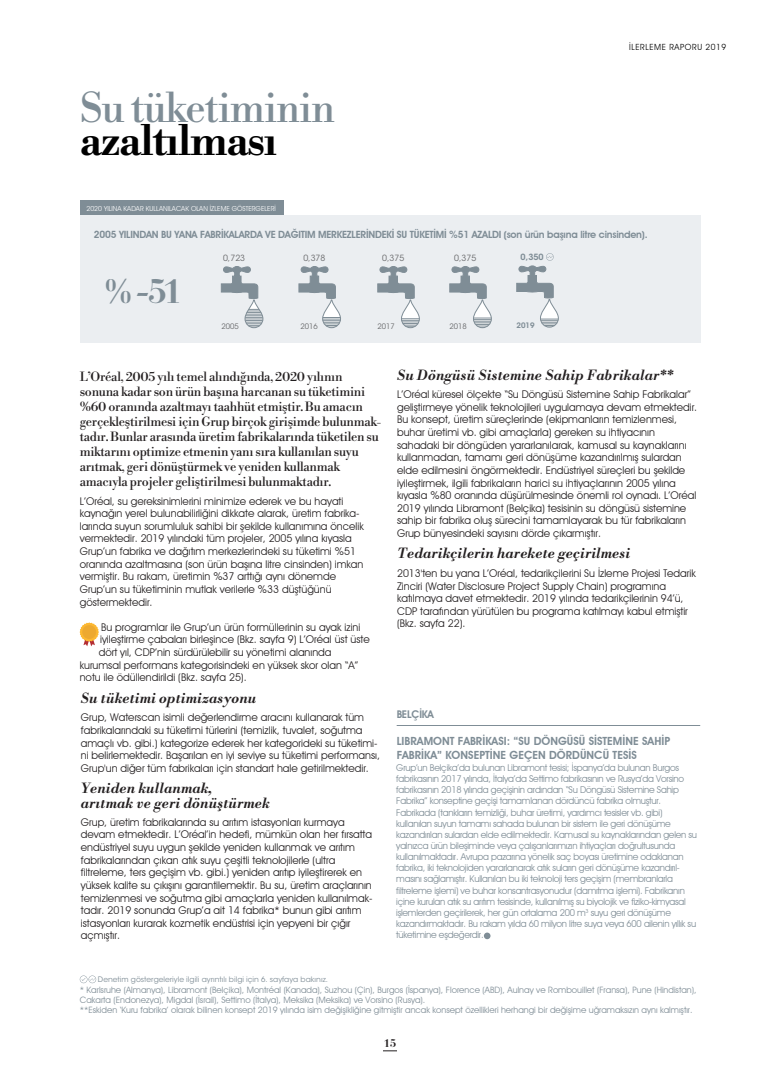
<style>
.page{position:relative;width:780px;height:1081px;background:#fff}
.page>*{position:absolute;margin:0;border:0;box-sizing:border-box;transform-origin:0 0}
.t1{font:700 41.12px "Libre Bodoni";letter-spacing:-.03em;color:#000}
.t2{font:40.25px "Libre Bodoni";letter-spacing:-.03em;color:#7f8d96}
.t3{font:700 33.75px "Bauer Bodoni Std";color:#7f8d96}
.t4{font:italic 700 13.75px/15px "Libre Bodoni";letter-spacing:.025em;color:#231f20}
.t5{font:12.5px/15px "Libre Bodoni";letter-spacing:-.025em;color:#231f20}
.t6{font:600 11.25px/13.5px "Avant Garde IT Cby BT";letter-spacing:.005em;color:#7f8d96}
.t7{font:700 11px "Bauer Bodoni Std";color:#231f20}
.t8{font:10.62px/12.6px "Avant Garde IT Cby BT";color:#231f20}
.t9{font:600 10.62px "Avant Garde IT Cby BT";letter-spacing:-.015em;color:#7f8d96}
.t10{font:600 10px "Avant Garde IT Cby BT";letter-spacing:-.02em;color:#7f8d96}
.t11{font:9.38px/11.1px "Avant Garde IT Cby BT";letter-spacing:-.025em;color:#7f8d96}
.t12{font:8.75px/10px "Avant Garde IT Cby BT";color:#7f8d96}
.t13{font:8.5px "ITC Avant Garde Std";color:#6d6e70}
.t14{font:8.5px "Avant Garde IT Cby BT";letter-spacing:.065em;color:#000}
.t15{font:600 8.5px "ITC Avant Garde Std";color:#7f8d96}
.t16{font:7.5px "ITC Avant Garde Std";color:#7f8d96}
.t17{font:7.5px "ITC Avant Garde Std";color:#6d6e70}
.t18{font:600 7.5px "ITC Avant Garde Std";color:#7f8d96}
.t19{font:6.88px "Avant Garde IT Cby BT";color:#fff}
</style>
<div class="page">
<hr style="left:396px;top:725px;width:304px;height:1px;background:#7f8d96">
<div style="left:80px;top:215px;width:620px;height:127px;background:#ebeef1"></div>
<div style="left:80px;top:200px;width:204px;height:15px;background:#7f8d96"></div>
<svg style="left:221px;top:266px;width:42px;height:62px"></svg>
<svg style="left:298px;top:266px;width:43px;height:62px"></svg>
<svg style="left:377px;top:266px;width:43px;height:62px"></svg>
<svg style="left:449px;top:266px;width:43px;height:62px"></svg>
<svg style="left:516px;top:253px;width:43px;height:75px"></svg>
<svg style="left:383px;top:1050px;width:14px;height:1px"></svg>
<svg style="left:80px;top:975px;width:16px;height:8px"></svg>
<svg style="left:80px;top:622px;width:19px;height:24px"></svg>
<div style="left:80px;top:623px;width:18px;height:18px;background:#fcb832;border-radius:50%"></div>
<div style="left:82px;top:625px;width:14px;height:14px;background:#eda930;border-radius:50%"></div>
<div style="left:484px;top:932px;width:6px;height:7px;background:#7f8d96;border-radius:50%"></div>
<h2 class="t2" style="left:80px;top:85px;width:257px">Su tüketiminin</h2>
<h1 class="t1" style="left:80px;top:117px;width:199px">azaltılması</h1>
<p class="t19" style="left:86px;top:205px;width:191px">2020 YILINA KADAR KULLANILACAK OLAN İZLEME GÖSTERGELERİ</p>
<p class="t14" style="left:629px;top:42px;width:98px">İLERLEME RAPORU 2019</p>
<p class="t10" style="left:94px;top:228px;width:555px">2005 YILINDAN BU YANA FABRİKALARDA VE DAĞITIM MERKEZLERİNDEKİ SU TÜKETİMİ %51 AZALDI (son ürün başına litre cinsinden).</p>
<h3 class="t3" style="left:101px;top:271px;width:82px">%-51</h3>
<p class="t13" style="left:223px;top:252px;width:24px">0,723</p>
<p class="t17" style="left:221px;top:321px;width:19px">2005</p>
<p class="t13" style="left:303px;top:252px;width:24px">0,378</p>
<p class="t17" style="left:300px;top:321px;width:19px">2016</p>
<p class="t13" style="left:382px;top:252px;width:24px">0,375</p>
<p class="t13" style="left:454px;top:252px;width:24px">0,375</p>
<p class="t15" style="left:520px;top:251px;width:25px">0,350</p>
<p class="t17" style="left:377px;top:321px;width:19px">2017</p>
<p class="t17" style="left:449px;top:321px;width:19px">2018</p>
<p class="t18" style="left:516px;top:321px;width:20px">2019</p>
<p class="t5" style="left:80px;top:370px;width:303px">L’Oréal, 2005 yılı temel alındığında, 2020 yılının sonuna kadar son ürün başına harcanan su tüketimini %60 oranında azaltmayı taahhüt etmiştir. Bu amacın gerçekleştirilmesi için Grup birçok girişimde bulunmak&shy;tadır. Bunlar arasında üretim fabrikalarında tüketilen su miktarını optimize etmenin yanı sıra kullanılan suyu arıtmak, geri dönüştürmek ve yeniden kullanmak amacıyla projeler geliştirilmesi bulunmaktadır.</p>
<p class="t8" style="left:80px;top:494px;width:285px">L’Oréal, su gereksinimlerini minimize ederek ve bu hayati kaynağın yerel bulunabilirliğini dikkate alarak, üretim fabrika&shy;larında suyun sorumluluk sahibi bir şekilde kullanımına öncelik vermektedir. 2019 yılındaki tüm projeler, 2005 yılına kıyasla Grup’un fabrika ve dağıtım merkezlerindeki su tüketimi %51 oranında azaltmasına (son ürün başına litre cinsinden) imkan vermiştir. Bu rakam, üretimin %37 arttığı aynı dönemde Grup’un su tüketiminin mutlak verilerle %33 düştüğünü göstermektedir.</p>
<p class="t8" style="left:101px;top:620px;width:261px">Bu programlar ile Grup’un ürün formüllerinin su ayak izini</p>
<p class="t8" style="left:100px;top:633px;width:271px">iyileştirme çabaları birleşince (Bkz. sayfa 9) L’Oréal üst üste</p>
<p class="t8" style="left:99px;top:646px;width:234px">dört yıl, CDP’nin sürdürülebilir su yönetimi alanında</p>
<p class="t8" style="left:80px;top:658px;width:280px">kurumsal performans kategorisindeki en yüksek skor olan “A”</p>
<p class="t8" style="left:80px;top:671px;width:168px">notu ile ödüllendirildi (Bkz. sayfa 25).</p>
<p class="t8" style="left:81px;top:711px;width:300px">Grup, Waterscan isimli değerlendirme aracını kullanarak tüm fabrikalarındaki su tüketimi türlerini (temizlik, tuvalet, soğutma amaçlı vb. gibi.) kategorize ederek her kategorideki su tüketimi&shy;ni belirlemektedir. Başarılan en iyi seviye su tüketimi performansı, Grup'un diğer tüm fabrikaları için standart hale getirilmektedir.</p>
<p class="t4" style="left:81px;top:691px;width:177px">Su tüketimi optimizasyonu</p>
<p class="t4" style="left:81px;top:781px;width:190px">Yeniden kullanmak,<br>arıtmak ve geri dönüştürmek</p>
<p class="t8" style="left:81px;top:815px;width:293px">Grup, üretim fabrikalarında su arıtım istasyonları kurmaya devam etmektedir. L’Oréal’in hedefi, mümkün olan her fırsatta endüstriyel suyu uygun şekilde yeniden kullanmak ve arıtım fabrikalarından çıkan atık suyu çeşitli teknolojilerle (ultra filtreleme, ters geçişim vb. gibi.) yeniden arıtıp iyileştirerek en yüksek kalite su çıkışını garantilemektir. Bu su, üretim araçlarının temizlenmesi ve soğutma gibi amaçlarla yeniden kullanılmak&shy;tadır. 2019 sonunda Grup’a ait 14 fabrika* bunun gibi arıtım istasyonları kurarak kozmetik endüstrisi için yepyeni bir çığır açmıştır.</p>
<p class="t4" style="left:397px;top:368px;width:277px">Su Döngüsü Sistemine Sahip Fabrikalar**</p>
<p class="t8" style="left:397px;top:388px;width:302px">L’Oréal küresel ölçekte “Su Döngüsü Sistemine Sahip Fabrikalar” geliştirmeye yönelik teknolojileri uygulamaya devam etmektedir.<br>Bu konsept, üretim süreçlerinde (ekipmanların temizlenmesi, buhar üretimi vb. gibi amaçlarla) gereken su ihtiyacının sahadaki bir döngüden yararlanılarak, kamusal su kaynaklarını kullanmadan, tamamı geri dönüşüme kazandırılmış sulardan elde edilmesini öngörmektedir. Endüstriyel süreçleri bu şekilde iyileştirmek, ilgili fabrikaların harici su ihtiyaçlarının 2005 yılına kıyasla %80 oranında düşürülmesinde önemli rol oynadı. L’Oréal 2019 yılında Libramont (Belçika) tesisinin su döngüsü sistemine sahip bir fabrika oluş sürecini tamamlayarak bu tür fabrikaların Grup bünyesindeki sayısını dörde çıkarmıştır.</p>
<p class="t4" style="left:397px;top:547px;width:234px">Tedarikçilerin harekete geçirilmesi</p>
<p class="t8" style="left:397px;top:567px;width:300px">2013'ten bu yana L’Oréal, tedarikçilerini Su İzleme Projesi Tedarik Zinciri (Water Disclosure Project Supply Chain) programına katılmaya davet etmektedir. 2019 yılında tedarikçilerinin 94’ü, CDP tarafından yürütülen bu programa katılmayı kabul etmiştir (Bkz. sayfa 22).</p>
<p class="t9" style="left:396px;top:708px;width:39px">BELÇİKA</p>
<p class="t6" style="left:396px;top:734px;width:275px">LIBRAMONT FABRİKASI: “SU DÖNGÜSÜ SİSTEMİNE SAHİP<br>FABRİKA” KONSEPTİNE GEÇEN DÖRDÜNCÜ TESİS</p>
<p class="t11" style="left:396px;top:762px;width:302px">Grup’un Belçika’da bulunan Libramont tesisi; İspanya’da bulunan Burgos fabrikasının 2017 yılında, İtalya’da Settimo fabrikasının ve Rusya’da Vorsino fabrikasının 2018 yılında geçişinin ardından “Su Döngüsü Sistemine Sahip Fabrika” konseptine geçişi tamamlanan dördüncü fabrika olmuştur.<br>Fabrikada (tankların temizliği, buhar üretimi, yardımcı tesisler vb. gibi) kullanılan suyun tamamı sahada bulunan bir sistem ile geri dönüşüme kazandırılan sulardan elde edilmektedir. Kamusal su kaynaklarından gelen su yalnızca ürün bileşiminde veya çalışanlarımızın ihtiyaçları doğrultusunda kullanılmaktadır. Avrupa pazarına yönelik saç boyası üretimine odaklanan fabrika, iki teknolojiden yararlanarak atık suların geri dönüşüme kazandırıl&shy;masını sağlamıştır. Kullanılan bu iki teknoloji ters geçişim (membranlarla filtreleme işlemi) ve buhar konsantrasyonudur (damıtma işlemi). Fabrikanın içine kurulan atık su arıtım tesisinde, kullanılmış su biyolojik ve fiziko-kimyasal işlemlerden geçirilerek, her gün ortalama 200 m<sup>3</sup> suyu geri dönüşüme kazandırmaktadır. Bu rakam yılda 60 milyon litre suya veya 600 ailenin yıllık su tüketimine eşdeğerdir.</p>
<p class="t16" style="left:98px;top:975px;width:231px">Denetim göstergeleriyle ilgili ayrıntılı bilgi için 6. sayfaya bakınız.</p>
<p class="t12" style="left:80px;top:984px;width:618px">* Karlsruhe (Almanya), Libramont (Belçika), Montréal (Kanada), Suzhou (Çin), Burgos (İspanya), Florence (ABD), Aulnay ve Rombouillet (Fransa), Pune (Hindistan),<br>Cakarta (Endonezya), Migdal (İsrail), Settimo (İtalya), Meksika (Meksika) ve Vorsino (Rusya).<br>**Eskiden ‘Kuru fabrika’ olarak bilinen konsept 2019 yılında isim değişikliğine gitmiştir ancak konsept özellikleri herhangi bir değişime uğramaksızın aynı kalmıştır.</p>
<p class="t7" style="left:384px;top:1036px;width:14px">15</p>
</div>
